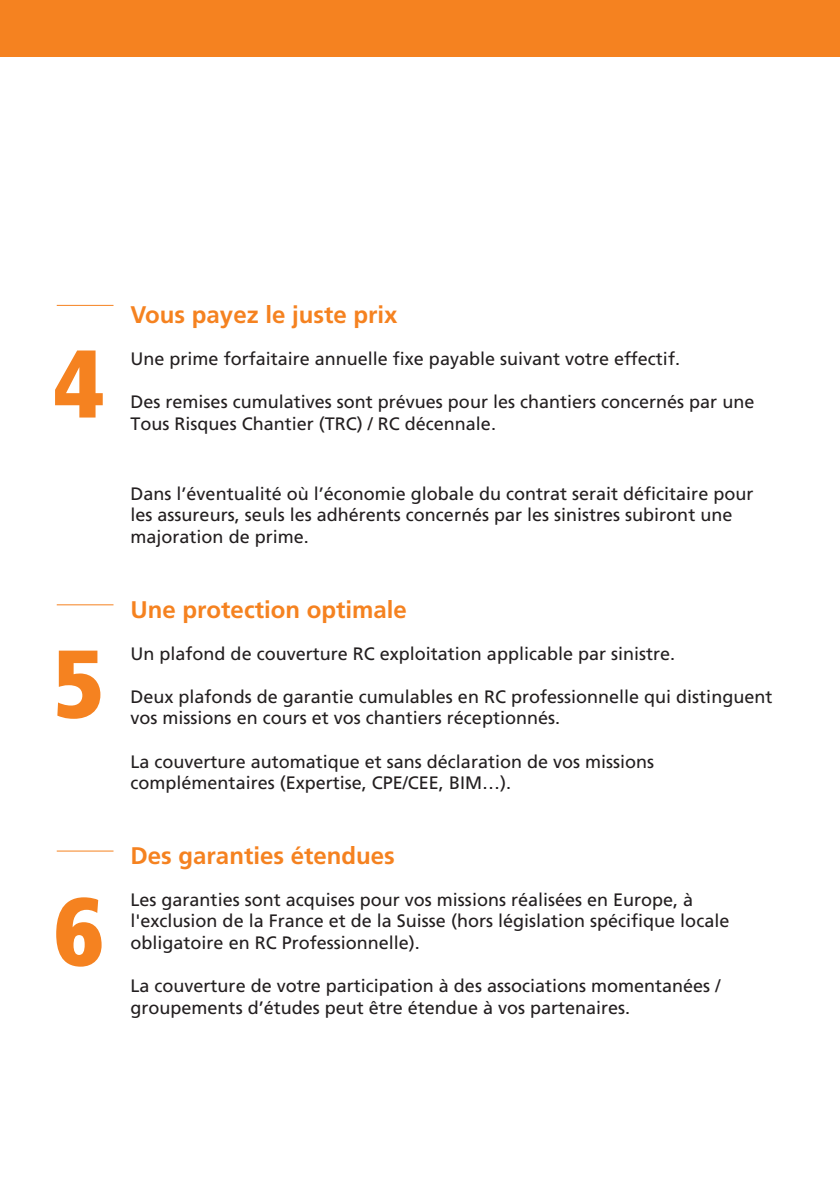
<style>
.page{position:relative;width:840px;height:1191px;background:#fff}
.page>*{position:absolute;margin:0;border:0;box-sizing:border-box;transform-origin:0 0}
.t1{font:900 condensed 96px "Frutiger LT Std";color:#f58220}
.t2{font:700 24px "Frutiger LT Std";color:#f58220}
.t3{font:18px/21.6px "Frutiger LT Std";color:#231f20}
</style>
<div class="page">
<hr style="left:57px;top:604px;width:56px;height:1px;background:#f58220">
<hr style="left:57px;top:305px;width:56px;height:1px;background:#f58220">
<hr style="left:57px;top:850px;width:56px;height:1px;background:#f58220">
<div style="left:0;top:0;width:839px;height:57px;background:#f58220"></div>
<h1 class="t1" style="left:54px;top:325px;width:51px">4</h1>
<h1 class="t1" style="left:54px;top:625px;width:51px">5</h1>
<h1 class="t1" style="left:54px;top:873px;width:51px">6</h1>
<h2 class="t2" style="left:130px;top:300px;width:268px">Vous payez le juste prix</h2>
<p class="t3" style="left:130px;top:348px;width:550px">Une prime forfaitaire annuelle fixe payable suivant votre effectif.</p>
<p class="t3" style="left:130px;top:391px;width:625px">Des remises cumulatives sont prévues pour les chantiers concernés par une<br>Tous Risques Chantier (TRC) / RC décennale.</p>
<p class="t3" style="left:130px;top:483px;width:624px">Dans l’éventualité où l’économie globale du contrat serait déficitaire pour les assureurs, seuls les adhérents concernés par les sinistres subiront une majoration de prime.</p>
<h2 class="t2" style="left:130px;top:595px;width:278px">Une protection optimale</h2>
<p class="t3" style="left:130px;top:642px;width:546px">Un plafond de couverture RC exploitation applicable par sinistre.</p>
<p class="t3" style="left:130px;top:686px;width:643px">Deux plafonds de garantie cumulables en RC professionnelle qui distinguent vos missions en cours et vos chantiers réceptionnés.</p>
<p class="t3" style="left:130px;top:750px;width:525px">La couverture automatique et sans déclaration de vos missions complémentaires (Expertise, CPE/CEE, BIM…).</p>
<h2 class="t2" style="left:130px;top:841px;width:266px">Des garanties étendues</h2>
<p class="t3" style="left:130px;top:889px;width:600px">Les garanties sont acquises pour vos missions réalisées en Europe, à l'exclusion de la France et de la Suisse (hors législation spécifique locale obligatoire en RC Professionnelle).</p>
<p class="t3" style="left:130px;top:975px;width:591px">La couverture de votre participation à des associations momentanées / groupements d’études peut être étendue à vos partenaires.</p>
</div>
